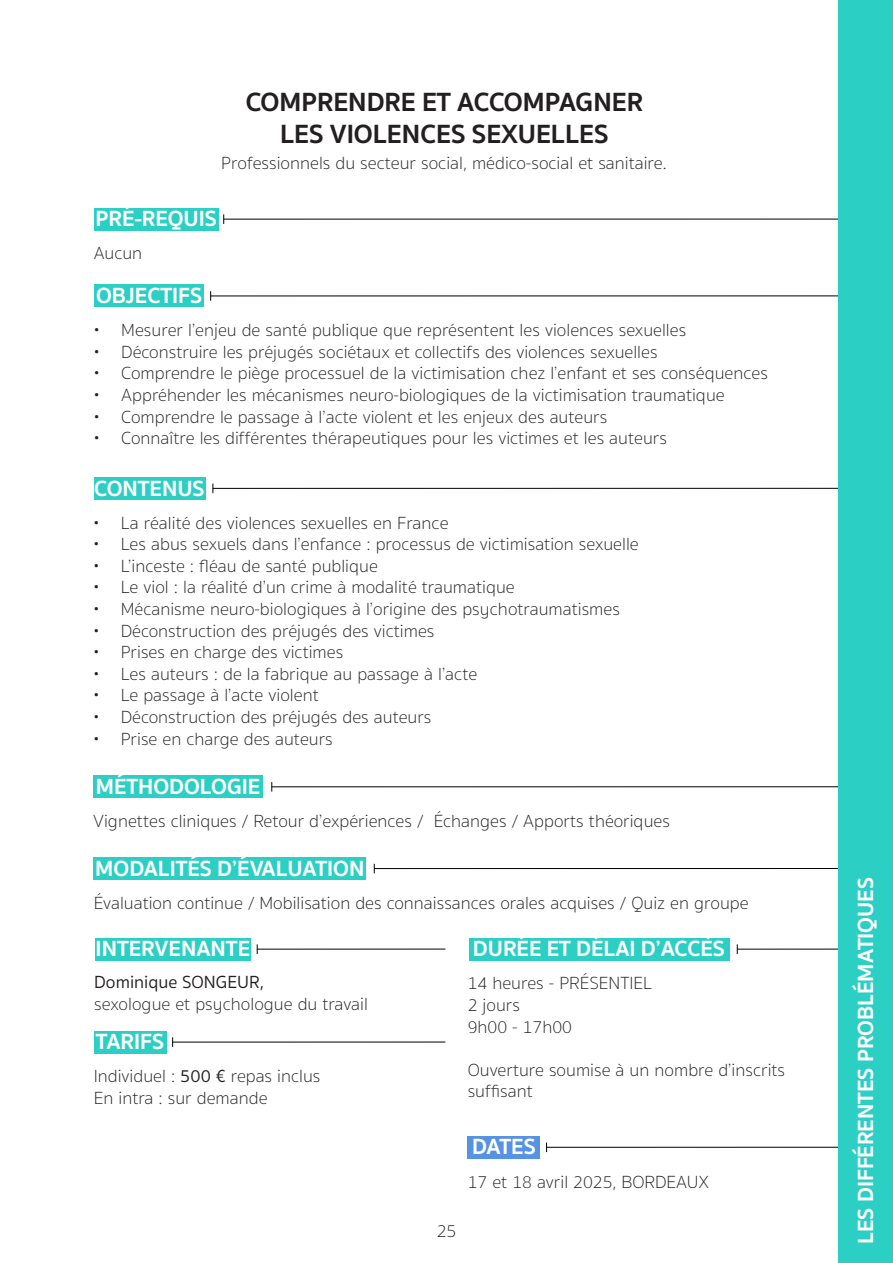
<style>
.page{position:relative;width:893px;height:1263px;background:#fff}
.page>*{position:absolute;margin:0;border:0;box-sizing:border-box;transform-origin:0 0}
.t1{font:700 27px "Sukhumvit Set";color:#231f20}
.t2{font:700 22.5px "Sukhumvit Set";color:#fff}
.t3{font:100 18px/21.6px "Sukhumvit Set";color:#231f20}
.t4{font:18px "Sukhumvit Set Text";color:#231f20}
.s1{font-family:"Sukhumvit Set Text";font-weight:400}
</style>
<div class="page">
<div style="left:94px;top:284px;width:110px;height:23px;background:#2ccfc3"></div>
<hr style="left:210px;top:296px;width:681px;height:1px;background:#000">
<div style="left:94px;top:477px;width:111px;height:23px;background:#2ccfc3"></div>
<hr style="left:213px;top:488px;width:678px;height:1px;background:#000">
<div style="left:95px;top:938px;width:156px;height:23px;background:#2ccfc3"></div>
<hr style="left:257px;top:949px;width:188px;height:1px;background:#000">
<div style="left:94px;top:1030px;width:72px;height:23px;background:#2ccfc3"></div>
<hr style="left:172px;top:1042px;width:273px;height:1px;background:#000">
<div style="left:94px;top:208px;width:124px;height:23px;background:#2ccfc3"></div>
<hr style="left:224px;top:219px;width:667px;height:1px;background:#000">
<div style="left:469px;top:938px;width:260px;height:23px;background:#2ccfc3"></div>
<hr style="left:737px;top:949px;width:156px;height:1px;background:#000">
<div style="left:93px;top:775px;width:170px;height:23px;background:#2ccfc3"></div>
<hr style="left:272px;top:786px;width:618px;height:1px;background:#000">
<div style="left:94px;top:857px;width:272px;height:23px;background:#2ccfc3"></div>
<hr style="left:374px;top:868px;width:517px;height:1px;background:#000">
<div style="left:468px;top:1136px;width:72px;height:23px;background:#5693e3"></div>
<hr style="left:546px;top:1147px;width:347px;height:1px;background:#000">
<div style="left:839px;top:1px;width:54px;height:1262px;background:#2ccfc3"></div>
<p class="t1" style="left:246px;top:81px;width:399px">COMPRENDRE ET ACCOMPAGNER</p>
<p class="t1" style="left:280px;top:113px;width:330px">LES VIOLENCES SEXUELLES</p>
<p class="t3" style="left:221px;top:153px;width:447px">Professionnels du secteur social, médico-social et sanitaire.</p>
<p class="t2" style="left:95px;top:201px;width:123px">PRÉ-REQUIS</p>
<p class="t3" style="left:94px;top:243px;width:50px">Aucun</p>
<p class="t2" style="left:96px;top:278px;width:108px">OBJECTIFS</p>
<p class="t3" style="left:94px;top:320px;width:593px">• Mesurer l’enjeu de santé publique que représentent les violences sexuelles</p>
<p class="t3" style="left:94px;top:341px;width:565px">• Déconstruire les préjugés sociétaux et collectifs des violences sexuelles</p>
<p class="t3" style="left:94px;top:363px;width:675px">• Comprendre le piège processuel de la victimisation chez l’enfant et ses conséquences</p>
<p class="t3" style="left:94px;top:385px;width:632px">• Appréhender les mécanismes neuro-biologiques de la victimisation traumatique</p>
<p class="t3" style="left:94px;top:406px;width:514px">• Comprendre le passage à l’acte violent et les enjeux des auteurs</p>
<p class="t3" style="left:94px;top:428px;width:574px">• Connaître les différentes thérapeutiques pour les victimes et les auteurs</p>
<p class="t2" style="left:94px;top:471px;width:112px">CONTENUS</p>
<p class="t3" style="left:94px;top:512px;width:356px">• La réalité des violences sexuelles en France</p>
<p class="t3" style="left:94px;top:534px;width:546px">• Les abus sexuels dans l’enfance : processus de victimisation sexuelle</p>
<p class="t3" style="left:94px;top:555px;width:286px">• L’inceste : fléau de santé publique</p>
<p class="t3" style="left:94px;top:577px;width:422px">• Le viol : la réalité d’un crime à modalité traumatique</p>
<p class="t3" style="left:94px;top:599px;width:528px">• Mécanisme neuro-biologiques à l’origine des psychotraumatismes</p>
<p class="t3" style="left:94px;top:620px;width:342px">• Déconstruction des préjugés des victimes</p>
<p class="t3" style="left:94px;top:642px;width:251px">• Prises en charge des victimes</p>
<p class="t3" style="left:94px;top:663px;width:385px">• Les auteurs : de la fabrique au passage à l’acte</p>
<p class="t3" style="left:94px;top:685px;width:226px">• Le passage à l’acte violent</p>
<p class="t3" style="left:94px;top:707px;width:339px">• Déconstruction des préjugés des auteurs</p>
<p class="t3" style="left:94px;top:728px;width:241px">• Prise en charge des auteurs</p>
<p class="t2" style="left:96px;top:769px;width:166px">MÉTHODOLOGIE</p>
<p class="t3" style="left:93px;top:810px;width:578px">Vignettes cliniques / Retour d’expériences / Échanges / Apports théoriques</p>
<p class="t2" style="left:95px;top:851px;width:271px">MODALITÉS D’ÉVALUATION</p>
<p class="t3" style="left:94px;top:892px;width:656px">Évaluation continue / Mobilisation des connaissances orales acquises / Quiz en groupe</p>
<p class="t2" style="left:96px;top:931px;width:156px">INTERVENANTE</p>
<p class="t4" style="left:94px;top:969px;width:171px">Dominique SONGEUR,</p>
<p class="t3" style="left:94px;top:993px;width:275px">sexologue et psychologue du travail</p>
<p class="t2" style="left:96px;top:1024px;width:70px">TARIFS</p>
<p class="t3" style="left:94px;top:1066px;width:228px">Individuel : <span class="s1">500 €</span> repas inclus</p>
<p class="t3" style="left:94px;top:1087px;width:175px">En intra : sur demande</p>
<p class="t2" style="left:473px;top:931px;width:254px">DURÉE ET DÉLAI D’ACCÈS</p>
<p class="t3" style="left:468px;top:973px;width:186px">14 heures - PRÉSENTIEL<br>2 jours</p>
<p class="t3" style="left:468px;top:1016px;width:106px">9h00 - 17h00</p>
<p class="t3" style="left:468px;top:1059px;width:319px">Ouverture soumise à un nombre d’inscrits suffisant</p>
<p class="t3" style="left:437px;top:1221px;width:21px">25</p>
<p class="t2" style="left:472px;top:1129px;width:65px">DATES</p>
<p class="t3" style="left:468px;top:1171px;width:243px">17 et 18 avril 2025, BORDEAUX</p>
<p class="t2" style="left:848px;top:1244px;width:368px;rotate:-90deg">LES DIFFÉRENTES PROBLÉMATIQUES</p>
</div>
